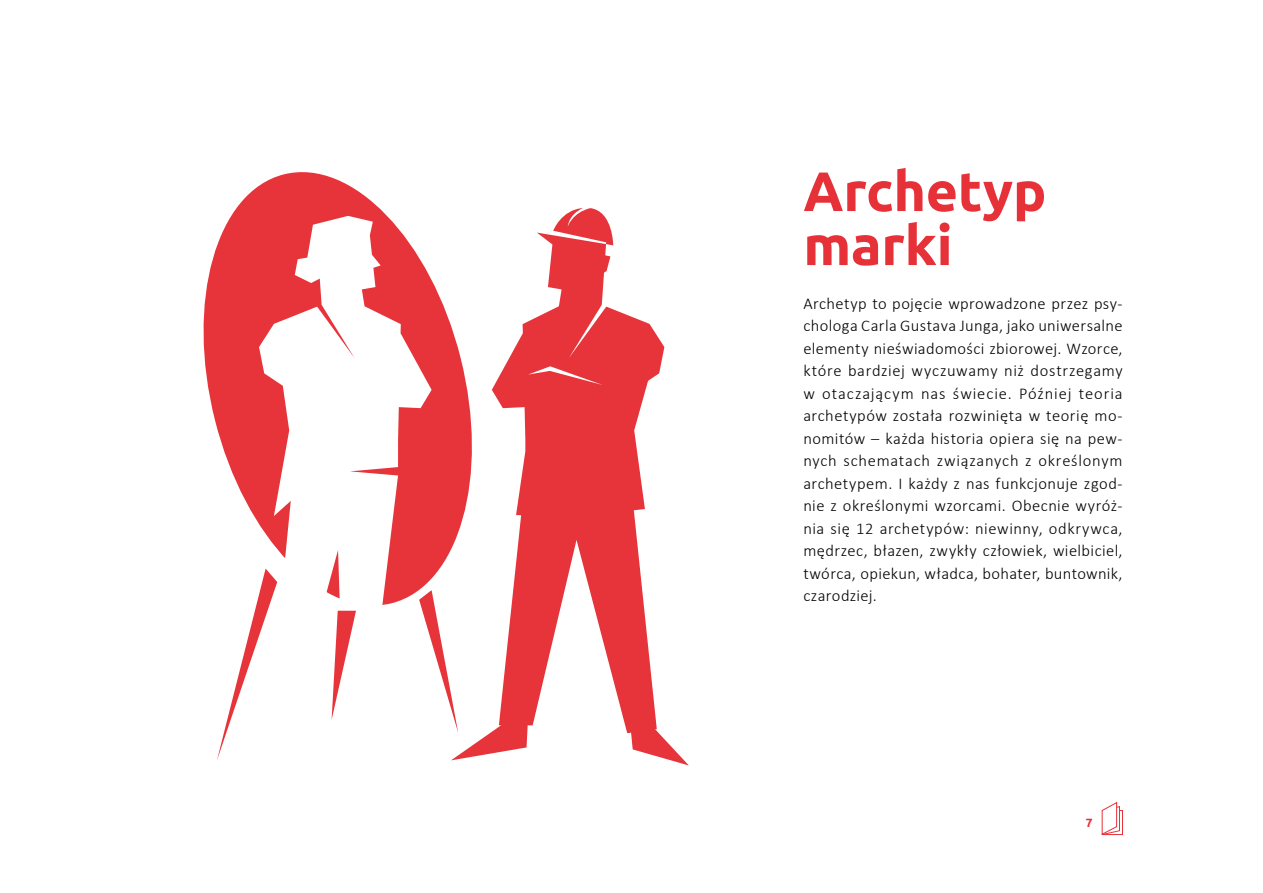
<style>
.page{position:relative;width:1263px;height:893px;background:#fff}
.page>*{position:absolute;margin:0;border:0;box-sizing:border-box;transform-origin:0 0}
.t1{font:700 55.5px/54px "Ubuntu";letter-spacing:-.005em;color:#e73139}
.t2{font:300 16.5px/22.5px "Calibri";letter-spacing:.02em;color:#000;text-align:justify}
.t3{font:700 12px "Ubuntu";color:#e73139}
</style>
<div class="page">
<svg style="left:1101px;top:802px;width:22px;height:33px"></svg>
<svg style="left:203px;top:172px;width:184px;height:352px;fill:#e7343a"></svg>
<svg style="left:259px;top:216px;width:160px;height:504px"></svg>
<svg style="left:217px;top:569px;width:60px;height:191px"></svg>
<svg style="left:332px;top:611px;width:24px;height:109px"></svg>
<svg style="left:419px;top:208px;width:270px;height:557px"></svg>
<h1 class="t1" style="left:803px;top:163px;width:245px">Archetyp marki</h1>
<p class="t2" style="left:803px;top:292px;width:321px">Archetyp to pojęcie wprowadzone przez psy&shy;chologa Carla Gustava Junga, jako uniwersalne elementy nieświadomości zbiorowej. Wzorce, które bardziej wyczuwamy niż dostrzegamy w otaczającym nas świecie. Później teoria archetypów została rozwinięta w teorię mo&shy;nomitów – każda historia opiera się na pew&shy;nych schematach związanych z określonym archetypem. I każdy z nas funkcjonuje zgod&shy;nie z określonymi wzorcami. Obecnie wyróż&shy;nia się 12 archetypów: niewinny, odkrywca, mędrzec, błazen, zwykły człowiek, wielbiciel, twórca, opiekun, władca, bohater, buntownik, czarodziej.</p>
<p class="t3" style="left:1086px;top:815px;width:8px">7</p>
</div>
